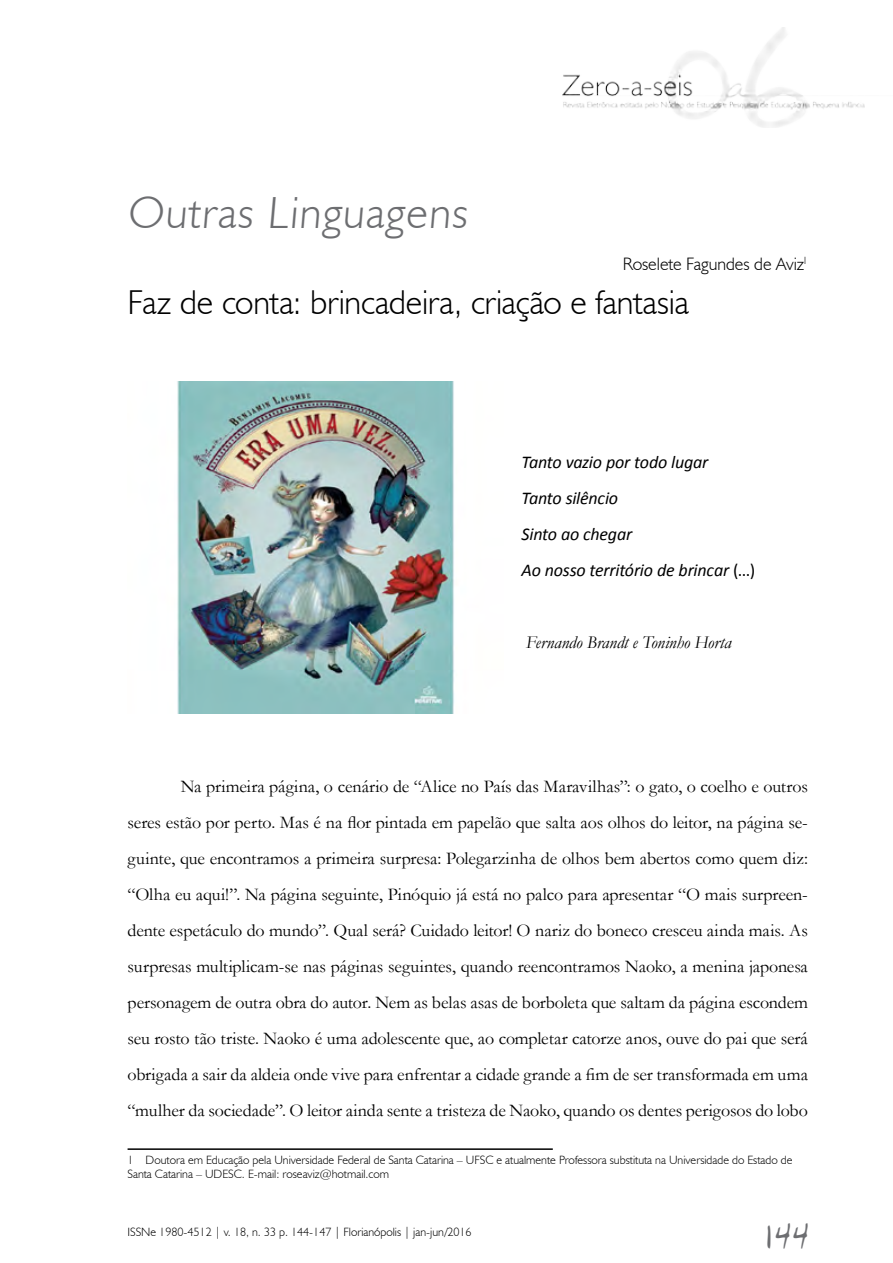
<style>
.page{position:relative;width:893px;height:1263px;background:#fff}
.page>*{position:absolute;margin:0;border:0;box-sizing:border-box;transform-origin:0 0}
.t1{font:300 45px "Humanist 521 BT";color:#6d6e71}
.t2{font:45px "Edgertons Hand";color:#6d6e71}
.t3{font:300 34.5px "Humanist 521 BT";letter-spacing:-.005em;color:#000}
.t4{font:18px/36px "Garamond";letter-spacing:-.005em;color:#000;text-align:justify}
.t5{font:italic 18px/36px "Calibri";letter-spacing:-.01em;color:#000}
.t6{font:italic 18px "Garamond";letter-spacing:-.01em;color:#000}
.t7{font:300 18px "Humanist 521 BT";letter-spacing:-.005em;color:#000}
.t8{font:300 12px/14.4px "Humanist 521 BT";color:#000}
.s1{font-style:normal}
</style>
<div class="page">
<img style="left:563px;top:28px;width:302px;height:99px">
<img style="left:177px;top:382px;width:277px;height:331px">
<hr style="left:128px;top:1148px;width:425px;height:2px;background:#000">
<h1 class="t1" style="left:128px;top:185px;width:346px">Outras Linguagens</h1>
<p class="t7" style="left:623px;top:253px;width:187px">Roselete Fagundes de Aviz<sup>1</sup></p>
<h2 class="t3" style="left:128px;top:281px;width:563px">Faz de conta: brincadeira, criação e fantasia</h2>
<p class="t5" style="left:521px;top:443px;width:235px">Tanto vazio por todo lugar<br>Tanto silêncio<br>Sinto ao chegar<br>Ao nosso território de brincar <span class="s1">(...)</span></p>
<p class="t6" style="left:526px;top:632px;width:207px">Fernando Brandt e Toninho Horta</p>
<p class="t4" style="left:128px;top:768px;width:682px;text-indent:53px">Na primeira página, o cenário de “Alice no País das Maravilhas”: o gato, o coelho e outros seres estão por perto. Mas é na flor pintada em papelão que salta aos olhos do leitor, na página se&shy;guinte, que encontramos a primeira surpresa: Polegarzinha de olhos bem abertos como quem diz: “Olha eu aqui!”. Na página seguinte, Pinóquio já está no palco para apresentar “O mais surpreen&shy;dente espetáculo do mundo”. Qual será? Cuidado leitor! O nariz do boneco cresceu ainda mais. As surpresas multiplicam-se nas páginas seguintes, quando reencontramos Naoko, a menina japonesa personagem de outra obra do autor. Nem as belas asas de borboleta que saltam da página escondem seu rosto tão triste. Naoko é uma adolescente que, ao completar catorze anos, ouve do pai que será obrigada a sair da aldeia onde vive para enfrentar a cidade grande a fim de ser transformada em uma “mulher da sociedade”. O leitor ainda sente a tristeza de Naoko, quando os dentes perigosos do lobo</p>
<p class="t8" style="left:128px;top:1152px;width:666px">1 Doutora em Educação pela Universidade Federal de Santa Catarina – UFSC e atualmente Professora substituta na Universidade do Estado de<br>Santa Catarina – UDESC. E-mail: roseaviz@hotmail.com</p>
<p class="t8" style="left:128px;top:1224px;width:345px">ISSNe 1980-4512 | v. 18, n. 33 p. 144-147 | Florianópolis | jan-jun/2016</p>
<h1 class="t2" style="left:764px;top:1208px;width:45px">144</h1>
</div>
